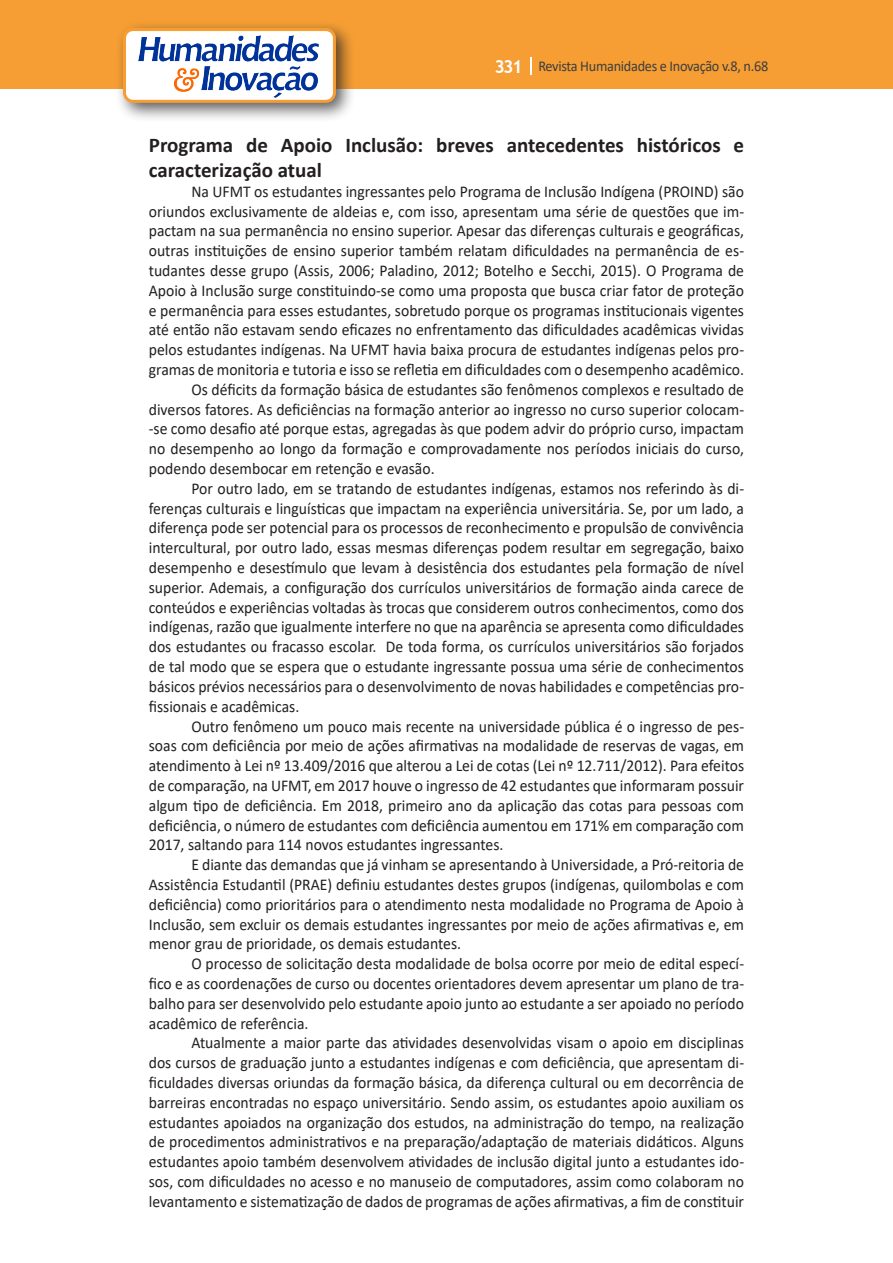
<style>
.page{position:relative;width:893px;height:1263px;background:#fff}
.page>*{position:absolute;margin:0;border:0;box-sizing:border-box;transform-origin:0 0}
.Titulo_2{font:700 21px/25.2px "Calibri";color:#231f20}
.Texto{font:16.5px/19.8px "Calibri";color:#231f20;text-align:justify;scale:.95 1}
.t1{font:15px "Calibri";letter-spacing:-.02em;color:#3e3e3f;scale:.95 1}
.s1{font-family:"Trebuchet MS";font-weight:700;font-size:18px;color:#fff}
.s2{color:#222}
</style>
<div class="page">
<div style="left:0;top:0;width:893px;height:88px;background:#f69e34"></div>
<svg style="left:530px;top:57px;width:2px;height:18px"></svg>
<div style="left:115px;top:20px;width:241px;height:103px;background:#231f20;opacity:.75"></div>
<div style="left:125px;top:30px;width:209px;height:71px;background:#fff;border-radius:9px"></div>
<img style="left:138px;top:35px;width:181px;height:62px">
<div style="left:123px;top:28px;width:213px;height:75px;border:3px solid #f69e34;border-radius:9px"></div>
<p class="t1" style="left:495px;top:56px;width:290px"><span class="s1">331</span> Revista Humanidades e Inovação v.8, n.68</p>
<p class="Titulo_2" style="left:149px;top:132px;width:597px">Programa de Apoio Inclusão: breves antecedentes históricos e caracterização atual</p>
<p class="Texto" style="left:149px;top:181px;width:628px;text-indent:43px">Na UFMT os estudantes ingressantes pelo Programa de Inclusão Indígena (PROIND) são oriundos exclusivamente de aldeias e, com isso, apresentam uma série de questões que im&shy;pactam na sua permanência no ensino superior. Apesar das diferenças culturais e geográficas, outras instituições de ensino superior também relatam dificuldades na permanência de es&shy;tudantes desse grupo (Assis, 2006; Paladino, 2012; Botelho e Secchi, 2015). O Programa de Apoio à Inclusão surge constituindo-se como uma proposta que busca criar fator de proteção e permanência para esses estudantes, sobretudo porque os programas institucionais vigentes até então não estavam sendo eficazes no enfrentamento das dificuldades acadêmicas vividas pelos estudantes indígenas. Na UFMT havia baixa procura de estudantes indígenas pelos pro&shy;gramas de monitoria e tutoria e isso se refletia em dificuldades com o desempenho acadêmico.</p>
<p class="Texto" style="left:149px;top:379px;width:628px;text-indent:43px">Os déficits da formação básica de estudantes são fenômenos complexos e resultado de diversos fatores. As deficiências na formação anterior ao ingresso no curso superior colocam--se como desafio até porque estas, agregadas às que podem advir do próprio curso, impactam no desempenho ao longo da formação e comprovadamente nos períodos iniciais do curso, podendo desembocar em retenção e evasão.</p>
<p class="Texto" style="left:149px;top:478px;width:628px;text-indent:43px">Por outro lado, em se tratando de estudantes indígenas, estamos nos referindo às di&shy;ferenças culturais e linguísticas que impactam na experiência universitária. Se, por um lado, a diferença pode ser potencial para os processos de reconhecimento e propulsão de convivência intercultural, por outro lado, essas mesmas diferenças podem resultar em segregação, baixo desempenho e desestímulo que levam à desistência dos estudantes pela formação de nível superior. Ademais, a configuração dos currículos universitários de formação ainda carece de conteúdos e experiências voltadas às trocas que considerem outros conhecimentos, como dos indígenas, razão que igualmente interfere no que na aparência se apresenta como dificuldades dos estudantes ou fracasso escolar. De toda forma, os currículos universitários são forjados de tal modo que se espera que o estudante ingressante possua uma série de conhecimentos básicos prévios necessários para o desenvolvimento de novas habilidades e competências pro&shy;fissionais e acadêmicas.</p>
<p class="Texto" style="left:149px;top:716px;width:628px;text-indent:43px">Outro fenômeno um pouco mais recente na universidade pública é o ingresso de pes&shy;soas com deficiência por meio de ações afirmativas na modalidade de reservas de vagas, em atendimento à Lei nº 13.409<span class="s2">/</span>2016 que alterou a Lei de cotas (Lei nº <span class="s2">12.711/2012).</span> Para efeitos de comparação, na UFMT, em 2017 houve o ingresso de 42 estudantes que informaram possuir algum tipo de deficiência. Em 2018, primeiro ano da aplicação das cotas para pessoas com deficiência, o número de estudantes com deficiência aumentou em 171% em comparação com 2017, saltando para 114 novos estudantes ingressantes.</p>
<p class="Texto" style="left:149px;top:854px;width:628px;text-indent:43px">E diante das demandas que já vinham se apresentando à Universidade, a Pró-reitoria de Assistência Estudantil (PRAE) definiu estudantes destes grupos (indígenas, quilombolas e com deficiência) como prioritários para o atendimento nesta modalidade no Programa de Apoio à Inclusão, sem excluir os demais estudantes ingressantes por meio de ações afirmativas e, em menor grau de prioridade, os demais estudantes.</p>
<p class="Texto" style="left:149px;top:953px;width:628px;text-indent:43px">O processo de solicitação desta modalidade de bolsa ocorre por meio de edital especí&shy;fico e as coordenações de curso ou docentes orientadores devem apresentar um plano de tra&shy;balho para ser desenvolvido pelo estudante apoio junto ao estudante a ser apoiado no período acadêmico de referência.</p>
<p class="Texto" style="left:149px;top:1032px;width:628px;text-indent:43px">Atualmente a maior parte das atividades desenvolvidas visam o apoio em disciplinas dos cursos de graduação junto a estudantes indígenas e com deficiência, que apresentam di&shy;ficuldades diversas oriundas da formação básica, da diferença cultural ou em decorrência de barreiras encontradas no espaço universitário. Sendo assim, os estudantes apoio auxiliam os estudantes apoiados na organização dos estudos, na administração do tempo, na realização de procedimentos administrativos e na preparação/adaptação de materiais didáticos. Alguns estudantes apoio também desenvolvem atividades de inclusão digital junto a estudantes ido&shy;sos, com dificuldades no acesso e no manuseio de computadores, assim como colaboram no levantamento e sistematização de dados de programas de ações afirmativas, a fim de constituir</p>
</div>
